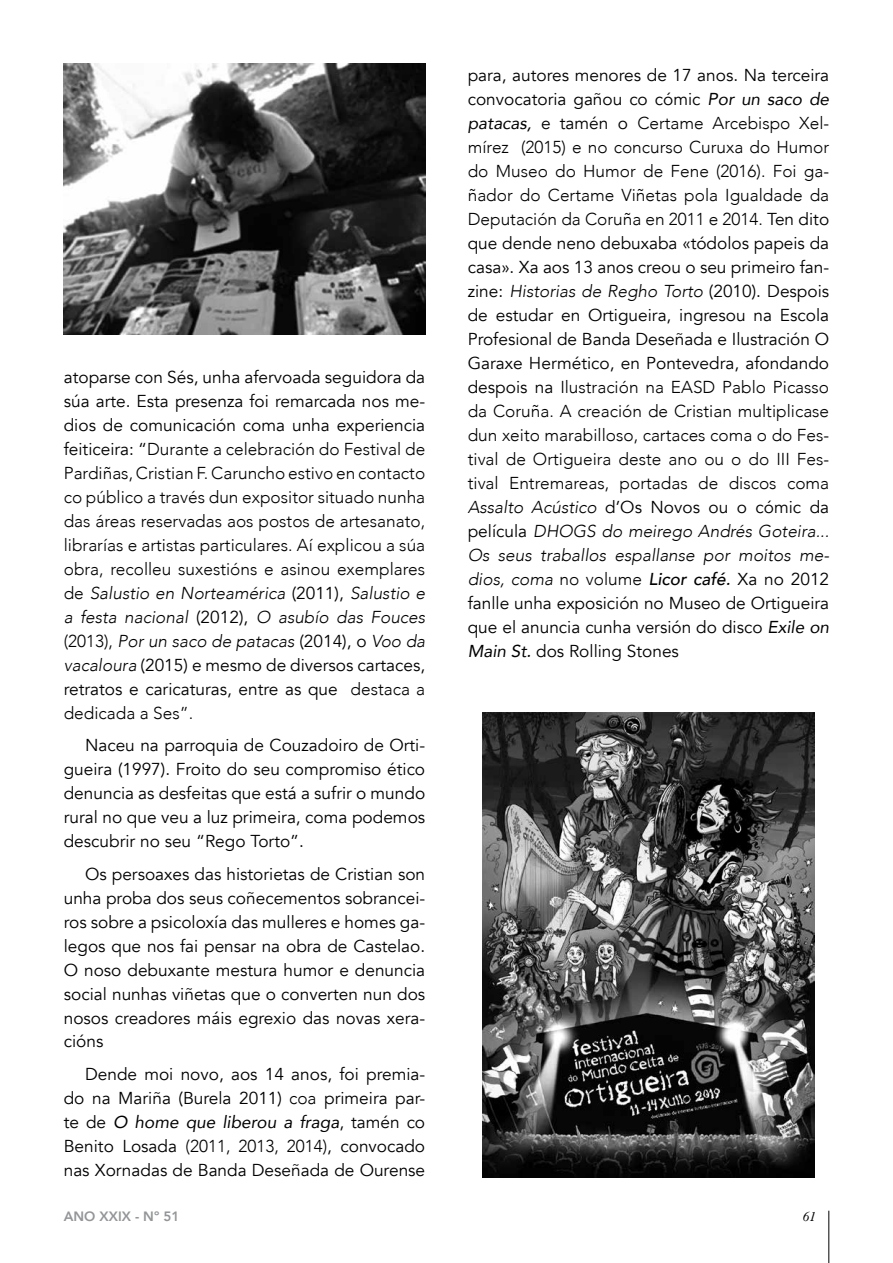
<style>
.page{position:relative;width:893px;height:1263px;background:#fff}
.page>*{position:absolute;margin:0;border:0;box-sizing:border-box;transform-origin:0 0}
.t1{font:17.25px/24px "Avenir";color:#000;text-align:justify}
.t2{font:300 17.25px/24px "Avenir";color:#000;text-align:justify}
.t3{font:800 13.5px "Avenir";color:#939598}
.t4{font:13.5px "Dutch 766 BT Italic A";color:#000}
.s1{font-weight:400}
.s2{font-style:italic}
.s3{font-weight:300}
.s4{font-weight:300;font-style:italic}
.s5{font-weight:500;font-style:italic}
</style>
<div class="page">
<hr style="left:828px;top:1211px;width:1px;height:52px;background:#000">
<img style="left:64px;top:64px;width:361px;height:270px">
<img style="left:482px;top:713px;width:332px;height:465px">
<p class="t2" style="left:64px;top:365px;width:363px"><span class="s1">atoparse con Sés, unha afervoada seguidora da súa arte. Esta presenza foi remarcada nos me&shy;dios de comunicación coma unha experiencia feiticeira: “</span>Durante a celebración do Festival de Pardiñas, Cristian F. Caruncho estivo en contacto co público a través dun expositor situado nunha das áreas reservadas aos postos de artesanato, librarías e artistas particulares. Aí explicou a súa obra, recolleu suxestións e asinou exemplares de <span class="s2">Salustio en Norteamérica</span> <span class="s1">(2011),</span> <span class="s2">Salustio e a festa nacional</span> <span class="s1">(2012),</span> <span class="s2">O asubío das Fouces </span>(2013), <span class="s2">Por un saco de patacas</span> <span class="s1">(2014), o</span> <span class="s2">Voo da vacaloura</span> <span class="s1">(2015) e mesmo de diversos cartaces, retratos e caricaturas, entre as que</span> destaca a dedicada a Ses”.</p>
<p class="t1" style="left:64px;top:733px;width:363px;text-indent:21px">Naceu na parroquia de Couzadoiro de Orti&shy;gueira (1997). Froito do seu compromiso ético denuncia as desfeitas que está a sufrir o mundo rural no que veu a luz primeira, coma podemos descubrir no seu “Rego Torto”.</p>
<p class="t1" style="left:64px;top:862px;width:363px;text-indent:21px">Os persoaxes das historietas de Cristian son unha proba dos seus coñecementos sobrancei&shy;ros sobre a psicoloxía das mulleres e homes ga&shy;legos que nos fai pensar na obra de Castelao.<br>O noso debuxante mestura humor e denuncia social nunhas viñetas que o converten nun dos nosos creadores máis egrexio das novas xera&shy;cións</p>
<p class="t1" style="left:64px;top:1062px;width:363px;text-indent:21px">Dende moi novo, aos 14 anos, foi premia&shy;do na Mariña (Burela 2011) <span class="s3">coa</span> primeira par&shy;te de <span class="s2">O home que liberou a fraga</span>, tamén co Benito Losada <span class="s3">(2011, 2013, 2014)</span>, convocado nas Xornadas de Banda Deseñada de Ourense</p>
<p class="t1" style="left:468px;top:63px;width:363px">para, autores menores de 17 anos. Na terceira convocatoria gañou co cómic <span class="s2">Por un saco de patacas,</span> e tamén o <span class="s3">Certame Arcebispo Xel&shy;mírez (2015) e no concurso Curuxa do Humor do Museo do Humor de Fene (2016). Foi ga&shy;ñador do Certame Viñetas pola Igualdade da Deputación da Coruña en 2011 e 2014.</span> Ten dito que dende neno debuxaba «tódolos papeis da casa». Xa aos 13 anos creou o seu primeiro fan&shy;zine: <span class="s4">Historias de Regho Torto</span> (2010). Despois de estudar en Ortigueira, ingresou na Escola Profesional de Banda Deseñada e Ilustración O Garaxe Hermético, en Pontevedra, afondando despois na <span class="s3">Ilustración na EASD Pablo Picasso da Coruña. A creación de Cristian multiplicase dun xeito marabilloso, cartaces coma o do Fes&shy;tival de Ortigueira deste ano ou o do III Fes&shy;tival Entremareas, portadas de discos coma </span><span class="s4">Assalto Acústico</span> d’Os Novos ou o cómic da película <span class="s4">DHOGS do meirego Andrés Goteira...<br>Os seus traballos espallanse por moitos me&shy;dios, coma</span> <span class="s3">no volume</span> <span class="s5">Licor café.</span> Xa no 2012 fanlle unha exposición no Museo de Ortigueira que el anuncia cunha versión do disco <span class="s2">Exile on Main St.</span> dos Rolling Stones</p>
<p class="t3" style="left:64px;top:1205px;width:117px">ANO XXIX - Nº 51</p>
<p class="t4" style="left:803px;top:1208px;width:15px">61</p>
</div>
